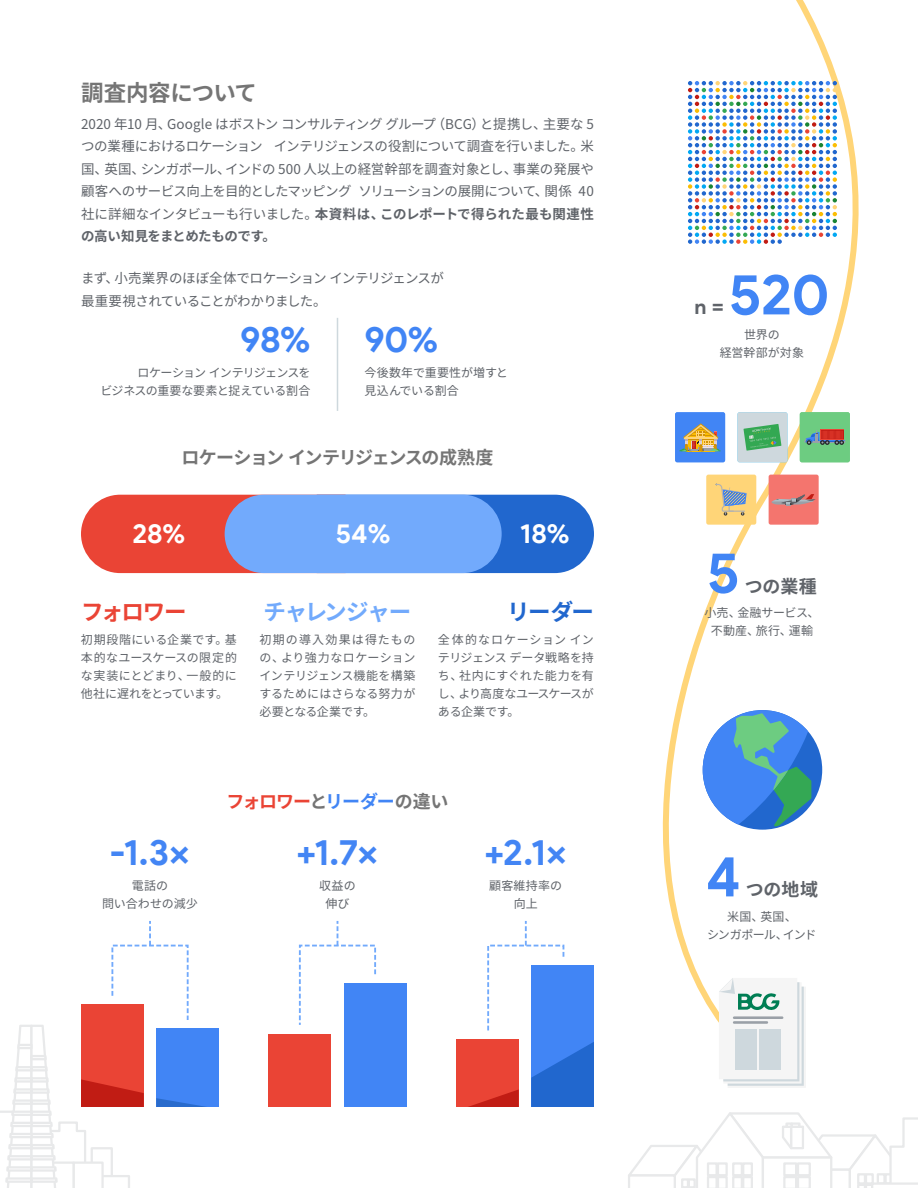
<style>
.page{position:relative;width:918px;height:1188px;background:#fff}
.page>*{position:absolute;margin:0;border:0;box-sizing:border-box;transform-origin:0 0}
.t1{font:700 57px "Product Sans";color:#4185f5}
.t2{font:700 36px "Product Sans";color:#4385f4}
.t3{font:700 36px "Product Sans";color:#4185f5}
.t4{font:700 27px "Product Sans";color:#fff}
.t5{font:700 22.5px "Noto Sans CJ Kjp";letter-spacing:-.015em;color:#757575}
.t6{font:700 22.5px "Noto Sans CJ Kjp";letter-spacing:-.055em;color:#72aafc}
.t7{font:700 22.5px "Noto Sans CJ Kjp";letter-spacing:-.065em;color:#ea4435}
.t8{font:700 22.5px "Noto Sans CJ Kjp";color:#2167ce}
.t9{font:700 21px "Product Sans";color:#5f6369}
.t10{font:700 18px "Noto Sans CJ Kjp";letter-spacing:-.07em;color:#757575}
.t11{font:700 18px "Noto Sans CJ Kjp";letter-spacing:-.06em;color:#ea4435}
.t12{font:700 18px "Noto Sans CJ Kjp";letter-spacing:-.005em;color:#5f6369}
.t13{font:13.5px/22.5px "Noto Sans CJ Kjp";letter-spacing:-.04em;color:#5f6369;text-align:justify}
.t14{font:12px/18px "Noto Sans CJ Kjp";color:#5f6369;text-align:center}
.t15{font:12px/18px "Noto Sans CJ Kjp";letter-spacing:-.04em;color:#5f6369;text-align:right}
.t16{font:12px/18px "Noto Sans CJ Kjp";letter-spacing:-.055em;color:#5f6369;text-align:center}
.t17{font:12px/18px "Noto Sans CJ Kjp";letter-spacing:.02em;color:#5f6369;text-align:center}
.s1{font-weight:700}
.s2{color:#757575}
.s3{color:#4185f5}
</style>
<div class="page">
<svg style="left:628px;top:1112px;width:290px;height:76px"></svg>
<svg style="left:662px;top:0;width:197px;height:1023px"></svg>
<svg style="left:719px;top:978px;width:87px;height:108px"></svg>
<hr style="left:734px;top:1016px;width:48px;height:3px;background:#9aa0a7">
<hr style="left:734px;top:1021px;width:33px;height:3px;background:#9aa0a7">
<div style="left:735px;top:1029px;width:22px;height:41px;background:#ced8dd"></div>
<div style="left:760px;top:1029px;width:21px;height:41px;background:#ced8dd"></div>
<svg style="left:688px;top:81px;width:149px;height:163px"></svg>
<div style="left:703px;top:710px;width:119px;height:120px;background:#2167ce;border-radius:50%"></div>
<svg style="left:703px;top:710px;width:108px;height:117px"></svg>
<svg style="left:769px;top:475px;width:50px;height:50px;background:#ea7973"></svg>
<svg style="left:706px;top:475px;width:50px;height:50px;background:#e8cb85"></svg>
<svg style="left:800px;top:412px;width:50px;height:50px;background:#75b279"></svg>
<svg style="left:737px;top:412px;width:50px;height:50px;background:#a0c9b4"></svg>
<svg style="left:675px;top:412px;width:50px;height:50px;background:#6f91c2"></svg>
<hr style="left:337px;top:318px;width:1px;height:93px;background:#ced8dd">
<svg style="left:81px;top:495px;width:513px;height:78px;background:#a25d7a"></svg>
<div style="left:225px;top:495px;width:277px;height:78px;background:#72aafc;border-radius:39px"></div>
<div style="left:156px;top:1029px;width:63px;height:78px;background:#4185f5"></div>
<div style="left:268px;top:1034px;width:63px;height:73px;background:#ea4435"></div>
<div style="left:344px;top:983px;width:63px;height:124px;background:#4185f5"></div>
<div style="left:456px;top:1039px;width:63px;height:68px;background:#ea4435"></div>
<div style="left:531px;top:966px;width:63px;height:141px;background:#4185f5"></div>
<svg style="left:531px;top:1042px;width:63px;height:65px"></svg>
<svg style="left:468px;top:1089px;width:51px;height:18px"></svg>
<svg style="left:0;top:921px;width:207px;height:267px"></svg>
<svg style="left:298px;top:921px;width:79px;height:104px"></svg>
<svg style="left:487px;top:921px;width:78px;height:110px"></svg>
<h3 class="t5" style="left:81px;top:80px;width:177px">調査内容について</h3>
<p class="t13" style="left:81px;top:113px;width:515px">2020 年10 月、Google はボストン コンサルティング グループ（BCG）と提携し、主要な 5つの業種におけるロケーション インテリジェンスの役割について調査を行いました。米国、英国、シンガポール、インドの 500 人以上の経営幹部を調査対象とし、事業の発展や顧客へのサービス向上を目的としたマッピング ソリューションの展開について、関係 40社に詳細なインタビューも行いました。<span class="s1">本資料は、このレポートで得られた最も関連性の高い知見をまとめたものです。</span></p>
<p class="t13" style="left:81px;top:267px;width:365px">まず、小売業界のほぼ全体でロケーション インテリジェンスが最重要視されていることがわかりました。</p>
<h2 class="t3" style="left:240px;top:317px;width:72px">98%</h2>
<p class="t15" style="left:101px;top:363px;width:211px">ロケーション インテリジェンスを<br>ビジネスの重要な要素と捉えている割合</p>
<h2 class="t3" style="left:364px;top:317px;width:75px">90%</h2>
<p class="t14" style="left:364px;top:363px;width:145px;text-align:left">今後数年で重要性が増すと見込んでいる割合</p>
<h3 class="t10" style="left:181px;top:448px;width:314px">ロケーション インテリジェンスの成熟度</h3>
<h3 class="t4" style="left:132px;top:517px;width:54px">28%</h3>
<h3 class="t4" style="left:336px;top:517px;width:56px">54%</h3>
<h3 class="t4" style="left:520px;top:517px;width:51px">18%</h3>
<h3 class="t7" style="left:81px;top:599px;width:107px">フォロワー</h3>
<h3 class="t6" style="left:264px;top:599px;width:149px">チャレンジャー</h3>
<h3 class="t8" style="left:507px;top:599px;width:88px">リーダー</h3>
<p class="t14" style="left:81px;top:630px;width:158px;text-align:justify">初期段階にいる企業です。基本的なユースケースの限定的な実装にとどまり、一般的に他社に遅れをとっています。</p>
<p class="t14" style="left:259px;top:630px;width:157px;text-align:justify">初期の導入効果は得たものの、より強力なロケーションインテリジェンス機能を構築するためにはさらなる努力が必要となる企業です。</p>
<p class="t14" style="left:438px;top:630px;width:158px;text-align:justify">全体的なロケーションインテリジェンスデータ戦略を持ち、社内にすぐれた能力を有し、より高度なユースケースがある企業です。</p>
<h3 class="t11" style="left:227px;top:791px;width:223px">フォロワー<span class="s2">と</span><span class="s3">リーダー</span><span class="s2">の違い</span></h3>
<h2 class="t2" style="left:110px;top:830px;width:82px">-1.3×</h2>
<h2 class="t2" style="left:296px;top:830px;width:84px">+1.7×</h2>
<h2 class="t2" style="left:484px;top:830px;width:85px">+2.1×</h2>
<p class="t14" style="left:102px;top:876px;width:97px">電話の<br>問い合わせの減少</p>
<p class="t14" style="left:319px;top:876px;width:38px">収益の伸び</p>
<p class="t17" style="left:489px;top:876px;width:75px">顧客維持率の向上</p>
<h3 class="t9" style="left:695px;top:294px;width:31px">n =</h3>
<h1 class="t1" style="left:729px;top:259px;width:102px">520</h1>
<p class="t14" style="left:720px;top:326px;width:86px">世界の<br>経営幹部が対象</p>
<h1 class="t1" style="left:707px;top:538px;width:34px">5</h1>
<h3 class="t12" style="left:745px;top:576px;width:74px">つの業種</h3>
<p class="t14" style="left:705px;top:604px;width:116px">小売、金融サービス、不動産、旅行、運輸</p>
<h1 class="t1" style="left:706px;top:841px;width:37px">4</h1>
<h3 class="t12" style="left:746px;top:880px;width:74px">つの地域</h3>
<p class="t16" style="left:707px;top:908px;width:111px">米国、英国、<br>シンガポール、インド</p>
</div>
